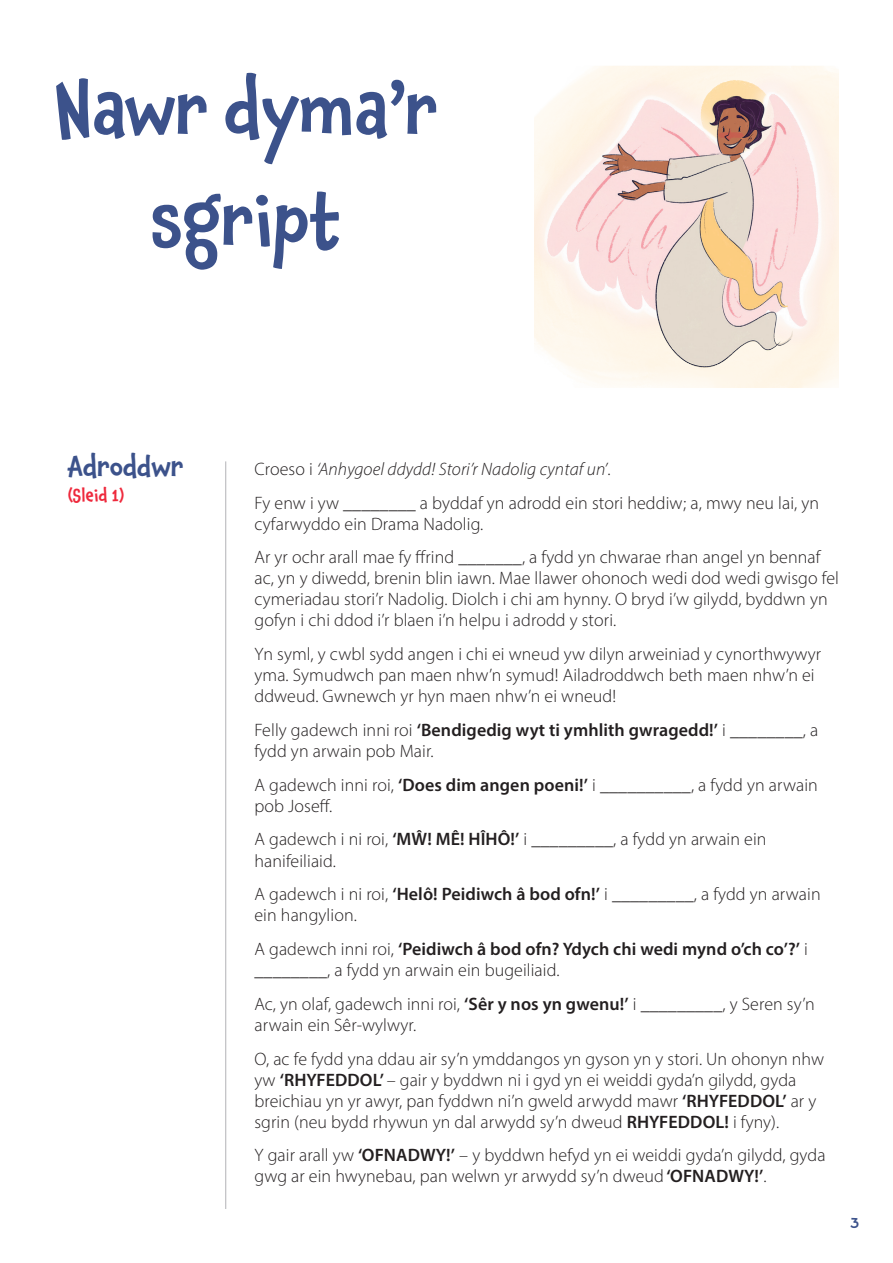
<style>
.page{position:relative;width:893px;height:1263px;background:#fff}
.page>*{position:absolute;margin:0;border:0;box-sizing:border-box;transform-origin:0 0}
.t1{font:500 70.5px/111px "Chaloops";color:#3c528b;text-align:center}
.t2{font:500 27px "Chaloops";color:#3c528b}
.t3{font:300 18px/21px "Myriad Pro";letter-spacing:.005em;color:#231f20}
.t4{font:500 16.5px "Chaloops";letter-spacing:.005em;color:#ee293c}
.t5{font:500 15px "Chaloops";color:#3c528b}
.s1{font-style:italic}
.s2{font-weight:600}
</style>
<div class="page">
<hr style="left:225px;top:461px;width:1px;height:748px;background:#b2b3b7">
<img style="left:534px;top:66px;width:305px;height:322px">
<h1 class="t1" style="left:54px;top:55px;width:385px">Nawr dyma’r sgript</h1>
<h2 class="t2" style="left:68px;top:447px;width:117px">Adroddwr</h2>
<p class="t4" style="left:68px;top:483px;width:58px">(Sleid 1)</p>
<p class="t3" style="left:254px;top:452px;width:566px;line-height:33.8px">Croeso i <span class="s1">‘Anhygoel ddydd! Stori’r Nadolig cyntaf un’</span>.<br>Fy enw i yw ________ a byddaf yn adrodd ein stori heddiw; a, mwy neu lai, yn</p>
<p class="t3" style="left:254px;top:507px;width:567px;line-height:33.8px">cyfarwyddo ein Drama Nadolig.<br>Ar yr ochr arall mae fy ffrind _______, a fydd yn chwarae rhan angel yn bennaf</p>
<p class="t3" style="left:254px;top:568px;width:586px">ac, yn y diwedd, brenin blin iawn. Mae llawer ohonoch wedi dod wedi gwisgo fel cymeriadau stori’r Nadolig. Diolch i chi am hynny. O bryd i’w gilydd, byddwn yn gofyn i chi ddod i’r blaen i’n helpu i adrodd y stori.</p>
<p class="t3" style="left:254px;top:643px;width:568px">Yn syml, y cwbl sydd angen i chi ei wneud yw dilyn arweiniad y cynorthwywyr yma. Symudwch pan maen nhw’n symud! Ailadroddwch beth maen nhw’n ei ddweud. Gwnewch yr hyn maen nhw’n ei wneud!</p>
<p class="t3" style="left:254px;top:719px;width:565px">Felly gadewch inni roi <span class="s2">‘Bendigedig wyt ti ymhlith gwragedd!’</span> i ________, a fydd yn arwain pob Mair.</p>
<p class="t3" style="left:254px;top:774px;width:565px">A gadewch inni roi, <span class="s2">‘Does dim angen poeni!’</span> i __________, a fydd yn arwain pob Joseff.</p>
<p class="t3" style="left:254px;top:829px;width:513px">A gadewch i ni roi, <span class="s2">‘MŴ! MÊ! HÎHÔ!’</span> i _________, a fydd yn arwain ein hanifeiliaid.</p>
<p class="t3" style="left:254px;top:883px;width:568px">A gadewch i ni roi, <span class="s2">‘Helô! Peidiwch â bod ofn!’</span> i _________, a fydd yn arwain ein hangylion.</p>
<p class="t3" style="left:254px;top:938px;width:555px">A gadewch inni roi, <span class="s2">‘Peidiwch â bod ofn? Ydych chi wedi mynd o’ch co’?’</span> i ________, a fydd yn arwain ein bugeiliaid.</p>
<p class="t3" style="left:254px;top:993px;width:562px">Ac, yn olaf, gadewch inni roi, <span class="s2">‘Sêr y nos yn gwenu!’</span> i _________, y Seren sy’n arwain ein Sêr-wylwyr.</p>
<p class="t3" style="left:254px;top:1048px;width:571px">O, ac fe fydd yna ddau air sy’n ymddangos yn gyson yn y stori. Un ohonyn nhw yw <span class="s2">‘RHYFEDDOL’</span> – gair y byddwn ni i gyd yn ei weiddi gyda’n gilydd, gyda breichiau yn yr awyr, pan fyddwn ni’n gweld arwydd mawr <span class="s2">‘RHYFEDDOL’</span> ar y sgrin (neu bydd rhywun yn dal arwydd sy’n dweud <span class="s2">RHYFEDDOL!</span> i fyny).</p>
<p class="t3" style="left:254px;top:1145px;width:572px">Y gair arall yw <span class="s2">‘OFNADWY!’</span> – y byddwn hefyd yn ei weiddi gyda’n gilydd, gyda gwg ar ein hwynebau, pan welwn yr arwydd sy’n dweud <span class="s2">‘OFNADWY!’</span>.</p>
<p class="t5" style="left:850px;top:1211px;width:10px">3</p>
</div>
